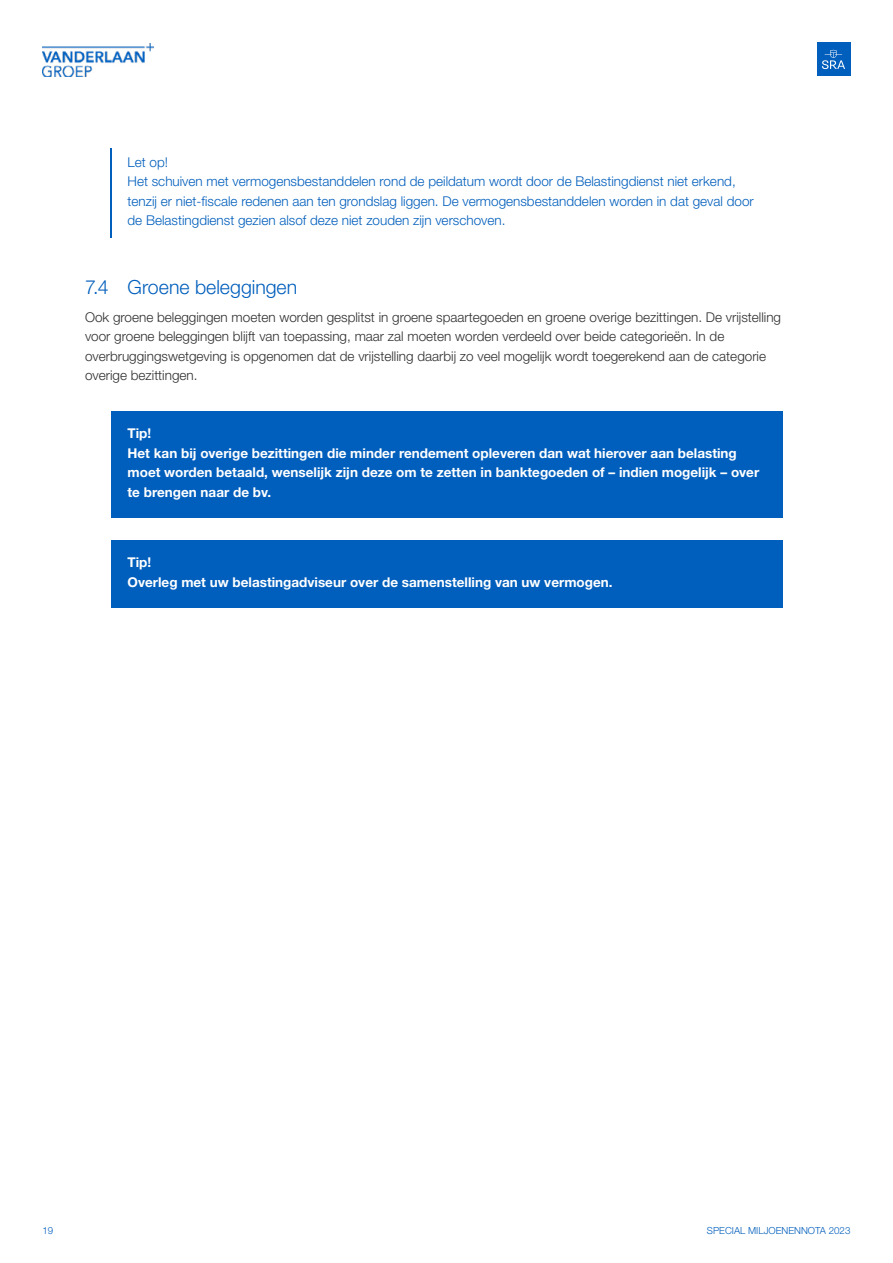
<style>
.page{position:relative;width:893px;height:1263px;background:#fff}
.page>*{position:absolute;margin:0;border:0;box-sizing:border-box;transform-origin:0 0}
.t1{font:300 19.5px "Helvetica Neue LT Std";color:#005ebc}
.t2{font:300 13.5px/19.5px "Helvetica Neue LT Std";color:#2f2f2f}
.t3{font:700 13.5px/19.5px "Helvetica Neue LT Std";color:#fff}
.t4{font:300 13.5px/19.5px "Helvetica Neue LT Std";color:#005ebc}
.t5{font:300 9.75px "Helvetica Neue LT Std";color:#005ebc}
</style>
<div class="page">
<div style="left:817px;top:43px;width:33px;height:33px;background:#005ebc"></div>
<svg style="left:822px;top:50px;width:23px;height:19px"></svg>
<img style="left:43px;top:43px;width:111px;height:33px">
<hr style="left:111px;top:149px;width:1px;height:89px;background:#005ebc">
<div style="left:111px;top:411px;width:671px;height:106px;background:#005ebc"></div>
<div style="left:111px;top:540px;width:671px;height:67px;background:#005ebc"></div>
<p class="t4" style="left:128px;top:152px;width:628px">Let op!<br>Het schuiven met vermogensbestanddelen rond de peildatum wordt door de Belastingdienst niet erkend, tenzij er niet-fiscale redenen aan ten grondslag liggen. De vermogensbestanddelen worden in dat geval door de Belastingdienst gezien alsof deze niet zouden zijn verschoven.</p>
<h1 class="t1" style="left:85px;top:275px;width:214px">7.4 Groene beleggingen</h1>
<p class="t2" style="left:85px;top:307px;width:698px">Ook groene beleggingen moeten worden gesplitst in groene spaartegoeden en groene overige bezittingen. De vrijstelling voor groene beleggingen blijft van toepassing, maar zal moeten worden verdeeld over beide categorieën. In de overbruggingswetgeving is opgenomen dat de vrijstelling daarbij zo veel mogelijk wordt toegerekend aan de categorie overige bezittingen.</p>
<p class="t3" style="left:128px;top:423px;width:633px">Tip!<br>Het kan bij overige bezittingen die minder rendement opleveren dan wat hierover aan belasting moet worden betaald, wenselijk zijn deze om te zetten in banktegoeden of – indien mogelijk – over te brengen naar de bv.</p>
<p class="t3" style="left:128px;top:552px;width:486px">Tip!<br>Overleg met uw belastingadviseur over de samenstelling van uw vermogen.</p>
<p class="t5" style="left:43px;top:1224px;width:12px">19</p>
<p class="t5" style="left:707px;top:1224px;width:145px">SPECIAL MILJOENENNOTA 2023</p>
</div>
